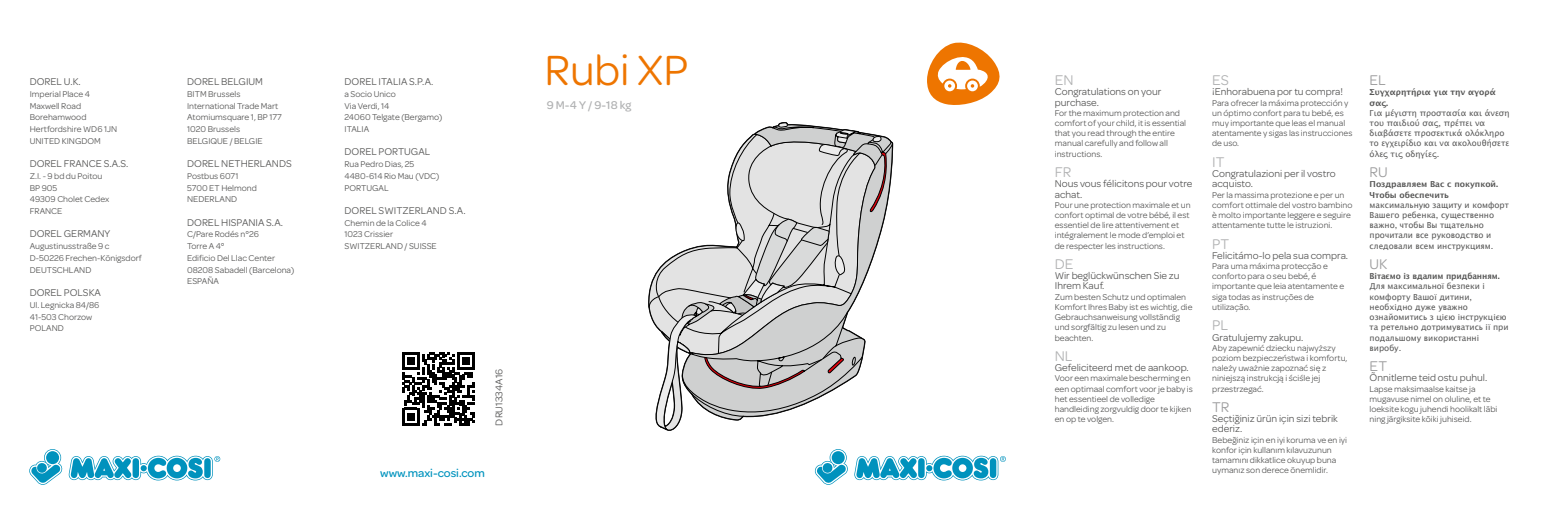
<style>
.page{position:relative;width:1544px;height:511px;background:#fff}
.page>*{position:absolute;margin:0;border:0;box-sizing:border-box;transform-origin:0 0}
.t1{font:45px "Omnes";color:#ee7500}
.t2{font:15px "Omnes";color:#b1b2b3}
.t3{font:15px "Omnes";color:#9c9c9d}
.t4{font:500 12px "Omnes";color:#0093be}
.t5{font:500 12px "Omnes";color:#b1b2b3}
.t6{font:10.5px/10.2px "Omnes";color:#565655}
.t7{font:9px/10.2px "Omnes";color:#565655}
.t8{font:8.25px/10.2px "Lucida Grande";color:#565655}
.t9{font:700 8.25px/10.2px "Lucida Grande";color:#565655}
</style>
<div class="page">
<svg style="left:927px;top:42px;width:73px;height:63px"></svg>
<svg style="left:815px;top:449px;width:33px;height:35px"></svg>
<svg style="left:854px;top:455px;width:152px;height:25px"></svg>
<svg style="left:29px;top:449px;width:34px;height:35px"></svg>
<svg style="left:69px;top:455px;width:151px;height:25px"></svg>
<svg style="left:402px;top:352px;width:73px;height:73px"></svg>
<svg style="left:650px;top:122px;width:243px;height:308px"></svg>
<p class="t6" style="left:30px;top:76px;width:52px">DOREL U.K.</p>
<p class="t7" style="left:30px;top:87px;width:89px;line-height:11.7px">Imperial Place 4<br>Maxwell Road<br>Borehamwood<br>Hertfordshire WD6 1JN<br>UNITED KINGDOM</p>
<p class="t6" style="left:30px;top:158px;width:100px">DOREL FRANCE S.A.S.</p>
<p class="t7" style="left:30px;top:169px;width:81px;line-height:11.7px">Z.I. - 9 bd du Poitou<br>BP 905<br>49309 Cholet Cedex<br>FRANCE</p>
<p class="t6" style="left:30px;top:228px;width:82px">DOREL GERMANY</p>
<p class="t7" style="left:30px;top:239px;width:114px;line-height:11.7px">Augustinusstraße 9 c<br>D-50226 Frechen-Königsdorf<br>DEUTSCHLAND</p>
<p class="t6" style="left:30px;top:286px;width:73px">DOREL POLSKA</p>
<p class="t7" style="left:30px;top:298px;width:71px;line-height:11.7px">Ul. Legnicka 84/86<br>41-503 Chorzow<br>POLAND</p>
<p class="t6" style="left:187px;top:76px;width:77px">DOREL BELGIUM</p>
<p class="t7" style="left:187px;top:87px;width:96px;line-height:11.7px">BITM Brussels<br>International Trade Mart<br>Atomiumsquare 1, BP 177<br>1020 Brussels<br>BELGIQUE / BELGIE</p>
<p class="t6" style="left:187px;top:158px;width:106px">DOREL NETHERLANDS</p>
<p class="t7" style="left:187px;top:169px;width:71px;line-height:11.7px">Postbus 6071<br>5700 ET Helmond<br>NEDERLAND</p>
<p class="t6" style="left:187px;top:216px;width:97px">DOREL HISPANIA S.A.</p>
<p class="t7" style="left:187px;top:228px;width:109px;line-height:11.7px">C/Pare Rodés n°26<br>Torre A 4°<br>Edificio Del Llac Center<br>08208 Sabadell (Barcelona)<br>ESPAÑA</p>
<p class="t6" style="left:344px;top:76px;width:90px">DOREL ITALIA S.P.A.</p>
<p class="t7" style="left:344px;top:87px;width:99px;line-height:11.7px">a Socio Unico<br>Via Verdi, 14<br>24060 Telgate (Bergamo)<br>ITALIA</p>
<p class="t6" style="left:344px;top:146px;width:87px">DOREL PORTUGAL</p>
<p class="t7" style="left:344px;top:158px;width:96px;line-height:11.7px">Rua Pedro Dias, 25<br>4480-614 Rio Mau (VDC)<br>PORTUGAL</p>
<p class="t6" style="left:344px;top:205px;width:122px">DOREL SWITZERLAND S.A.</p>
<p class="t7" style="left:344px;top:216px;width:94px;line-height:11.7px">Chemin de la Colice 4<br>1023 Crissier<br>SWITZERLAND / SUISSE</p>
<h1 class="t1" style="left:544px;top:40px;width:145px">Rubi XP</h1>
<h3 class="t5" style="left:547px;top:96px;width:86px">9 M-4 Y / 9-18 kg</h3>
<p class="t6" style="left:493px;top:425px;width:58px;rotate:-90deg">DRU1334A16</p>
<h3 class="t4" style="left:380px;top:464px;width:106px">www.maxi-cosi.com</h3>
<h2 class="t2" style="left:1054px;top:70px;width:20px">EN</h2>
<p class="t6" style="left:1054px;top:86px;width:108px">Congratulations on your purchase.</p>
<p class="t7" style="left:1054px;top:107px;width:133px">For the maximum protection and comfort of your child, it is essential that you read through the entire manual carefully and follow all instructions.</p>
<h2 class="t2" style="left:1054px;top:162px;width:18px">FR</h2>
<p class="t6" style="left:1054px;top:178px;width:139px">Nous vous félicitons pour votre achat.</p>
<p class="t7" style="left:1054px;top:199px;width:137px">Pour une protection maximale et un confort optimal de votre bébé, il est essentiel de lire attentivement et intégralement le mode d’emploi et de respecter les instructions.</p>
<h2 class="t2" style="left:1054px;top:254px;width:20px">DE</h2>
<p class="t6" style="left:1054px;top:270px;width:126px">Wir beglückwünschen Sie zu<br>Ihrem Kauf.</p>
<p class="t7" style="left:1054px;top:291px;width:139px">Zum besten Schutz und optimalen<br>Komfort Ihres Baby ist es wichtig, die<br>Gebrauchsanweisung vollständig und sorgfältig zu lesen und zu beachten.</p>
<h2 class="t2" style="left:1054px;top:345px;width:19px">NL</h2>
<p class="t6" style="left:1054px;top:361px;width:135px">Gefeliciteerd met de aankoop.</p>
<p class="t7" style="left:1054px;top:372px;width:139px">Voor een maximale bescherming en een optimaal comfort voor je baby is het essentieel de volledige handleiding zorgvuldig door te kijken en op te volgen.</p>
<h2 class="t2" style="left:1212px;top:70px;width:18px">ES</h2>
<p class="t6" style="left:1212px;top:86px;width:132px">¡Enhorabuena por tu compra!</p>
<p class="t7" style="left:1212px;top:97px;width:142px">Para ofrecer la máxima protección y un óptimo confort para tu bebé, es muy importante que leas el manual atentamente y sigas las instrucciones de uso.</p>
<h2 class="t2" style="left:1212px;top:152px;width:14px">IT</h2>
<p class="t6" style="left:1212px;top:168px;width:125px">Congratulazioni per il vostro acquisto.</p>
<p class="t7" style="left:1212px;top:189px;width:142px">Per la massima protezione e per un comfort ottimale del vostro bambino è molto importante leggere e seguire attentamente tutte le istruzioni.</p>
<h2 class="t2" style="left:1212px;top:233px;width:19px">PT</h2>
<p class="t6" style="left:1212px;top:249px;width:137px">Felicitámo-lo pela sua compra.</p>
<p class="t7" style="left:1212px;top:260px;width:133px">Para uma máxima protecção e conforto para o seu bebé, é importante que leia atentamente e siga todas as instruções de utilização.</p>
<h2 class="t2" style="left:1212px;top:315px;width:18px">PL</h2>
<p class="t6" style="left:1212px;top:331px;width:93px">Gratulujemy zakupu.</p>
<p class="t7" style="left:1212px;top:342px;width:137px">Aby zapewnić dziecku najwyższy poziom bezpieczeństwa i komfortu, należy uważnie zapoznać się z niniejszą instrukcją i ściśle jej przestrzegać.</p>
<h2 class="t3" style="left:1212px;top:396px;width:19px">TR</h2>
<p class="t6" style="left:1212px;top:412px;width:127px">Seçtiğiniz ürün için sizi tebrik ederiz.</p>
<p class="t7" style="left:1212px;top:433px;width:136px">Bebeğiniz için en iyi koruma ve en iyi konfor için kullanım kılavuzunun tamamını dikkatlice okuyup buna uymanız son derece önemlidir.</p>
<h2 class="t3" style="left:1369px;top:70px;width:18px">EL</h2>
<p class="t9" style="left:1369px;top:87px;width:128px">Συγχαρητήρια για την αγορά σας.</p>
<p class="t8" style="left:1369px;top:108px;width:142px">Για μέγιστη προστασία και άνεση του παιδιού σας, πρέπει να διαβάσετε προσεκτικά ολόκληρο το εγχειρίδιο και να ακολουθήσετε όλες τις οδηγίες.</p>
<h2 class="t3" style="left:1369px;top:162px;width:20px">RU</h2>
<p class="t9" style="left:1369px;top:179px;width:130px">Поздравляем Вас с покупкой.<br>Чтобы обеспечить</p>
<p class="t8" style="left:1369px;top:199px;width:141px">максимальную защиту и комфорт<br>Вашего ребенка, существенно важно, чтобы Вы тщательно прочитали все руководство и следовали всем инструкциям.</p>
<h2 class="t3" style="left:1369px;top:254px;width:19px">UK</h2>
<p class="t9" style="left:1369px;top:271px;width:132px">Вітаємо із вдалим придбанням.</p>
<p class="t8" style="left:1369px;top:281px;width:140px">Для максимальної безпеки і комфорту Вашої дитини, необхідно дуже уважно ознайомитись з цією інструкцією та ретельно дотримуватись ії при подальшому використанні виробу.</p>
<h2 class="t3" style="left:1369px;top:356px;width:19px">ET</h2>
<p class="t6" style="left:1369px;top:372px;width:119px">Õnnitleme teid ostu puhul.</p>
<p class="t7" style="left:1369px;top:382px;width:129px">Lapse maksimaalse kaitse ja mugavuse nimel on oluline, et te loeksite kogu juhendi hoolikalt läbi ning järgiksite kõiki juhiseid.</p>
</div>
